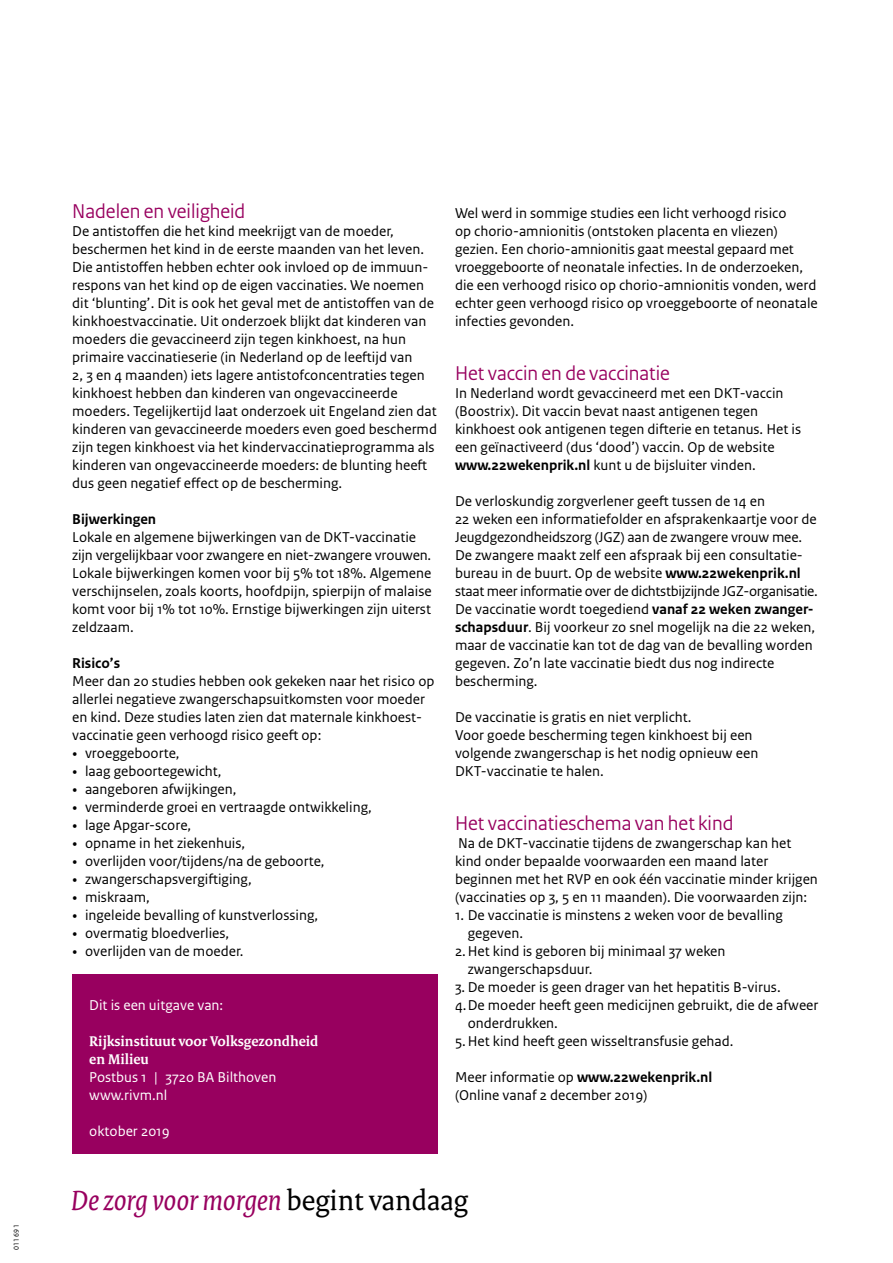
<style>
.page{position:relative;width:893px;height:1263px;background:#fff}
.page>*{position:absolute;margin:0;border:0;box-sizing:border-box;transform-origin:0 0}
._33_RIVM_Pay-off_A4{font:italic 30px "Rijksoverheid Serif";color:#98005f}
._05_RIVM_Paragraafko{font:21px "Rijksoverheid Sans Heading";color:#98005f}
._10_RIVM_Broodtekst{font:15px/18px "Rijksoverheid Sans Text";color:#000}
._11_RIVM_Opsomming{font:15px/18px "Rijksoverheid Sans Text";color:#000}
._10_RIVM_Broodtekst-2{font:15px "Rijksoverheid Sans Text";color:#fff}
._10_RIVM_Broodtekst-3{font:700 15px/18px "Rijksoverheid Serif";color:#fff}
._10_RIVM_Broodtekst-4{font:700 15px "Rijksoverheid Sans Text";color:#000}
._08_RIVM_Tussenkop{font:700 15px "Rijksoverheid Sans Text";color:#000}
.t1{font:7.5px "Rijksoverheid Sans Text";letter-spacing:.05em;color:#000}
.s1{font-family:"Rijksoverheid Serif"}
.s2{font-weight:700}
.s3{font-weight:400}
.s4{font-style:normal;color:#000}
</style>
<div class="page">
<div style="left:72px;top:974px;width:366px;height:180px;background:#98005f"></div>
<p class="t1" style="left:12px;top:1250px;width:27px;rotate:-90deg">011691</p>
<p class="_05_RIVM_Paragraafko" style="left:72px;top:199px;width:175px">Nadelen en veiligheid</p>
<p class="_10_RIVM_Broodtekst" style="left:72px;top:222px;width:363px">De antistoffen die het kind meekrijgt van de moeder, beschermen het kind in de eerste maanden van het leven.<br>Die antistoffen hebben echter ook invloed op de immuun&shy;respons van het kind op de eigen vaccinaties. We noemen dit ‘blunting’. Dit is ook het geval met de antistoffen van de kinkhoestvaccinatie. Uit onderzoek blijkt dat kinderen van moeders die gevaccineerd zijn tegen kinkhoest, na hun primaire vaccinatieserie (in Nederland op de leeftijd van</p>
<p class="_10_RIVM_Broodtekst" style="left:72px;top:366px;width:366px">2, 3 en 4 maanden) iets lagere antistofconcentraties tegen kinkhoest hebben dan kinderen van ongevaccineerde moeders. Tegelijkertijd laat onderzoek uit Engeland zien dat kinderen van gevaccineerde moeders even goed beschermd zijn tegen kinkhoest via het kindervaccinatieprogramma als kinderen van ongevaccineerde moeders: de blunting heeft dus geen negatief effect op de bescherming.</p>
<h3 class="_08_RIVM_Tussenkop" style="left:72px;top:510px;width:85px">Bijwerkingen</h3>
<p class="_10_RIVM_Broodtekst" style="left:72px;top:528px;width:361px">Lokale en algemene bijwerkingen van de DKT-vaccinatie zijn vergelijkbaar voor zwangere en niet-zwangere vrouwen.<br>Lokale bijwerkingen komen voor bij 5% tot 18%. Algemene verschijnselen, zoals koorts, hoofdpijn, spierpijn of malaise komt voor bij 1% tot 10%. Ernstige bijwerkingen zijn uiterst zeldzaam.</p>
<h3 class="_08_RIVM_Tussenkop" style="left:72px;top:654px;width:49px">Risico’s</h3>
<p class="_10_RIVM_Broodtekst" style="left:72px;top:672px;width:364px">Meer dan 20 studies hebben ook gekeken naar het risico op allerlei negatieve zwangerschapsuitkomsten voor moeder en kind. Deze studies laten zien dat maternale kinkhoest&shy;vaccinatie geen verhoogd risico geeft op:</p>
<p class="_10_RIVM_Broodtekst" style="left:72px;top:744px;width:109px"><span class="s1">•</span> vroeggeboorte,</p>
<p class="_10_RIVM_Broodtekst" style="left:72px;top:762px;width:151px"><span class="s1">•</span> laag geboortegewicht,</p>
<p class="_10_RIVM_Broodtekst" style="left:72px;top:780px;width:166px"><span class="s1">•</span> aangeboren afwijkingen,</p>
<p class="_10_RIVM_Broodtekst" style="left:72px;top:798px;width:301px"><span class="s1">•</span> verminderde groei en vertraagde ontwikkeling,</p>
<p class="_10_RIVM_Broodtekst" style="left:72px;top:816px;width:121px"><span class="s1">•</span> lage Apgar-score,</p>
<p class="_10_RIVM_Broodtekst" style="left:72px;top:834px;width:174px"><span class="s1">•</span> opname in het ziekenhuis,</p>
<p class="_10_RIVM_Broodtekst" style="left:72px;top:852px;width:254px"><span class="s1">•</span> overlijden voor/tijdens/na de geboorte,</p>
<p class="_10_RIVM_Broodtekst" style="left:72px;top:870px;width:181px"><span class="s1">•</span> zwangerschapsvergiftiging,</p>
<p class="_10_RIVM_Broodtekst" style="left:72px;top:888px;width:79px"><span class="s1">•</span> miskraam,</p>
<p class="_10_RIVM_Broodtekst" style="left:72px;top:906px;width:247px"><span class="s1">•</span> ingeleide bevalling of kunstverlossing,</p>
<p class="_10_RIVM_Broodtekst" style="left:72px;top:924px;width:158px"><span class="s1">•</span> overmatig bloedverlies,</p>
<p class="_10_RIVM_Broodtekst" style="left:72px;top:942px;width:173px"><span class="s1">•</span> overlijden van de moeder.</p>
<p class="_10_RIVM_Broodtekst-2" style="left:89px;top:996px;width:135px">Dit is een uitgave van:</p>
<p class="_10_RIVM_Broodtekst-3" style="left:89px;top:1032px;width:231px">Rijksinstituut voor Volksgezondheid en Milieu</p>
<p class="_10_RIVM_Broodtekst-2" style="left:89px;top:1068px;width:189px">Postbus 1 | 3720 BA Bilthoven</p>
<p class="_10_RIVM_Broodtekst-2" style="left:89px;top:1086px;width:80px">www.rivm.nl</p>
<p class="_10_RIVM_Broodtekst-2" style="left:89px;top:1122px;width:82px">oktober 2019</p>
<p class="_10_RIVM_Broodtekst" style="left:455px;top:204px;width:364px">Wel werd in sommige studies een licht verhoogd risico<br>op chorio-amnionitis (ontstoken placenta en vliezen) gezien. Een chorio-amnionitis gaat meestal gepaard met vroeggeboorte of neonatale infecties. In de onderzoeken, die een verhoogd risico op chorio-amnionitis vonden, werd echter geen verhoogd risico op vroeggeboorte of neonatale infecties gevonden.</p>
<p class="_05_RIVM_Paragraafko" style="left:455px;top:361px;width:216px">Het vaccin en de vaccinatie</p>
<p class="_10_RIVM_Broodtekst" style="left:455px;top:384px;width:330px">In Nederland wordt gevaccineerd met een DKT-vaccin (Boostrix). Dit vaccin bevat naast antigenen tegen</p>
<p class="_10_RIVM_Broodtekst" style="left:455px;top:420px;width:348px">kinkhoest ook antigenen tegen difterie en tetanus. Het is een geïnactiveerd (dus ‘dood’) vaccin. Op de website <span class="s2">www.22wekenprik.nl</span> kunt u de bijsluiter vinden.</p>
<p class="_10_RIVM_Broodtekst" style="left:455px;top:492px;width:311px">De verloskundig zorgverlener geeft tussen de 14 en</p>
<p class="_10_RIVM_Broodtekst" style="left:455px;top:510px;width:363px">22 weken een informatiefolder en afsprakenkaartje voor de<br>Jeugdgezondheidszorg (JGZ) aan de zwangere vrouw mee.</p>
<p class="_10_RIVM_Broodtekst" style="left:455px;top:546px;width:364px">De zwangere maakt zelf een afspraak bij een consultatie&shy;bureau in de buurt. Op de website <span class="s2">www.22wekenprik.nl </span>staat meer informatie over de dichtstbijzijnde JGZ-organisatie.</p>
<p class="_10_RIVM_Broodtekst" style="left:455px;top:600px;width:362px">De vaccinatie wordt toegediend <span class="s2">vanaf 22 weken zwanger&shy;schapsduur</span>. Bij voorkeur zo snel mogelijk na die 22 weken, maar de vaccinatie kan tot de dag van de bevalling worden gegeven. Zo’n late vaccinatie biedt dus nog indirecte bescherming.</p>
<p class="_10_RIVM_Broodtekst" style="left:455px;top:708px;width:238px">De vaccinatie is gratis en niet verplicht.</p>
<p class="_10_RIVM_Broodtekst" style="left:455px;top:726px;width:299px">Voor goede bescherming tegen kinkhoest bij een</p>
<p class="_10_RIVM_Broodtekst" style="left:455px;top:744px;width:305px">volgende zwangerschap is het nodig opnieuw een</p>
<p class="_10_RIVM_Broodtekst" style="left:455px;top:762px;width:150px">DKT-vaccinatie te halen.</p>
<p class="_05_RIVM_Paragraafko" style="left:455px;top:811px;width:280px">Het vaccinatieschema van het kind</p>
<p class="_10_RIVM_Broodtekst" style="left:455px;top:834px;width:364px">Na de DKT-vaccinatie tijdens de zwangerschap kan het kind onder bepaalde voorwaarden een maand later beginnen met het RVP en ook één vaccinatie minder krijgen (vaccinaties op 3, 5 en 11 maanden). Die voorwaarden zijn:</p>
<p class="_11_RIVM_Opsomming" style="left:468px;top:906px;width:317px;text-indent:-13px">1. De vaccinatie is minstens 2 weken voor de bevalling gegeven.</p>
<p class="_11_RIVM_Opsomming" style="left:468px;top:942px;width:259px;text-indent:-13px">2.Het kind is geboren bij minimaal 37 weken zwangerschapsduur.</p>
<p class="_11_RIVM_Opsomming" style="left:455px;top:978px;width:327px">3. De moeder is geen drager van het hepatitis B-virus.</p>
<p class="_11_RIVM_Opsomming" style="left:468px;top:996px;width:352px;text-indent:-13px">4.De moeder heeft geen medicijnen gebruikt, die de afweer onderdrukken.</p>
<p class="_11_RIVM_Opsomming" style="left:455px;top:1032px;width:280px">5.Het kind heeft geen wisseltransfusie gehad.</p>
<p class="_10_RIVM_Broodtekst-4" style="left:455px;top:1068px;width:259px"><span class="s3">Meer informatie op</span> www.22wekenprik.nl</p>
<p class="_10_RIVM_Broodtekst" style="left:455px;top:1086px;width:194px">(Online vanaf 2 december 2019)</p>
<p class="_33_RIVM_Pay-off_A4" style="left:71px;top:1182px;width:398px">De zorg voor morgen <span class="s4">begint vandaag</span></p>
</div>
